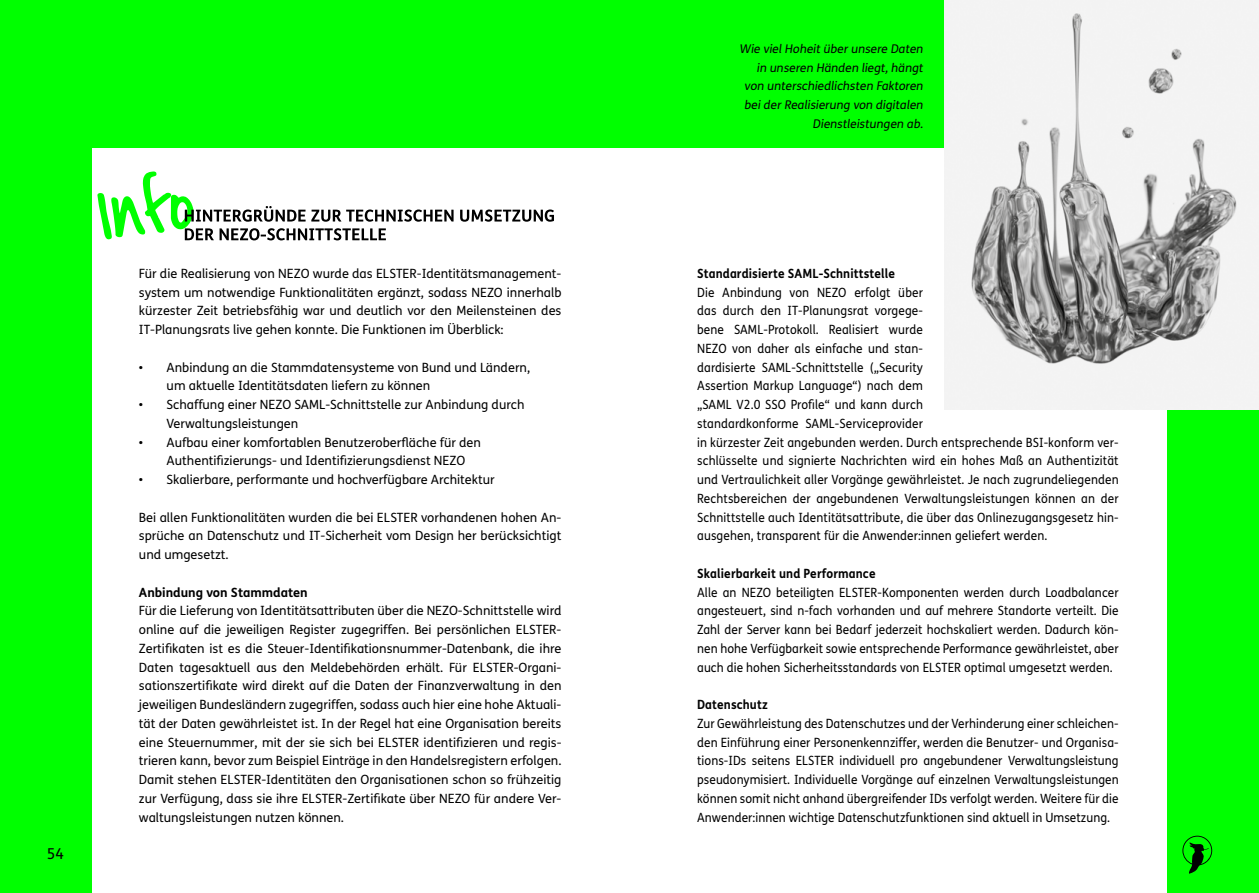
<style>
.page{position:relative;width:1259px;height:893px;background:#fff}
.page>*{position:absolute;margin:0;border:0;box-sizing:border-box;transform-origin:0 0}
.t1{font:82.5px "Covered By Your Grace";color:#0f0}
.t2{font:15px "FS Me";color:#000}
.t3{font:12.75px/18.8px "FS Me";letter-spacing:.005em;color:#000;text-align:justify}
.t4{font:12.75px/18.8px "FS Me";letter-spacing:.005em;color:#000;text-align:justify;scale:.93 1}
.t5{font:700 12.75px "FS Me";letter-spacing:.01em;color:#000;scale:.93 1}
.t6{font:700 12.75px "FS Me";letter-spacing:.01em;color:#000}
.t7{font:12px/18.8px "FS Me";color:#000;text-align:right}
</style>
<div class="page">
<div style="left:629px;top:0;width:630px;height:147px;background:#0f0"></div>
<div style="left:1167px;top:0;width:92px;height:893px;background:#0f0"></div>
<img style="left:944px;top:0;width:315px;height:409px">
<svg style="left:1182px;top:836px;width:30px;height:38px"></svg>
<div style="left:0;top:0;width:92px;height:893px;background:#0f0"></div>
<div style="left:0;top:0;width:629px;height:147px;background:#0f0"></div>
<svg style="left:185px;top:228px;width:201px;height:12px"></svg>
<svg style="left:185px;top:206px;width:369px;height:16px"></svg>
<p class="t2" style="left:47px;top:843px;width:19px">54</p>
<h1 class="t1" style="left:90px;top:159px;width:98px;rotate:-8deg">Info</h1>
<p class="t3" style="left:139px;top:264px;width:424px">Für die Realisierung von NEZO wurde das ELSTER-Identitätsmanagement&shy;system um notwendige Funktionalitäten ergänzt, sodass NEZO innerhalb kürzester Zeit betriebsfähig war und deutlich vor den Meilensteinen des IT-Planungsrats live gehen konnte. Die Funktionen im Überblick:</p>
<p class="t3" style="left:167px;top:357px;width:365px;text-indent:-28px">• Anbindung an die Stammdatensysteme von Bund und Ländern, um aktuelle Identitätsdaten liefern zu können</p>
<p class="t3" style="left:167px;top:395px;width:359px;text-indent:-28px">• Schaffung einer NEZO SAML-Schnittstelle zur Anbindung durch<br>Verwaltungsleistungen</p>
<p class="t3" style="left:167px;top:432px;width:316px;text-indent:-28px">• Aufbau einer komfortablen Benutzeroberfläche für den<br>Authentifizierungs- und Identifizierungsdienst NEZO</p>
<p class="t3" style="left:139px;top:470px;width:357px">• Skalierbare, performante und hochverfügbare Architektur</p>
<p class="t3" style="left:139px;top:507px;width:424px">Bei allen Funktionalitäten wurden die bei ELSTER vorhandenen hohen An&shy;sprüche an Datenschutz und IT-Sicherheit vom Design her berücksichtigt und umgesetzt.</p>
<p class="t6" style="left:139px;top:582px;width:170px">Anbindung von Stammdaten</p>
<p class="t3" style="left:139px;top:601px;width:424px">Für die Lieferung von Identitätsattributen über die NEZO-Schnittstelle wird online auf die jeweiligen Register zugegriffen. Bei persönlichen ELSTER-Zertifikaten ist es die Steuer-Identifikationsnummer-Datenbank, die ihre Daten tagesaktuell aus den Meldebehörden erhält. Für ELSTER-Organi&shy;sationszertifikate wird direkt auf die Daten der Finanzverwaltung in den jeweiligen Bundesländern zugegriffen, sodass auch hier eine hohe Aktuali&shy;tät der Daten gewährleistet ist. In der Regel hat eine Organisation bereits eine Steuernummer, mit der sie sich bei ELSTER identifizieren und regis&shy;trieren kann, bevor zum Beispiel Einträge in den Handelsregistern erfolgen.<br>Damit stehen ELSTER-Identitäten den Organisationen schon so frühzeitig zur Verfügung, dass sie ihre ELSTER-Zertifikate über NEZO für andere Ver&shy;waltungsleistungen nutzen können.</p>
<p class="t7" style="left:739px;top:39px;width:187px">Wie viel Hoheit über unsere Daten in unseren Händen liegt, hängt von unterschiedlichsten Faktoren bei der Realisierung von digitalen<br>Dienstleistungen ab.</p>
<p class="t5" style="left:697px;top:263px;width:214px">Standardisierte SAML-Schnittstelle</p>
<p class="t4" style="left:697px;top:282px;width:455px;text-align:left">Die Anbindung von NEZO erfolgt über<br>das durch den IT-Planungsrat vorgege-<br>bene SAML-Protokoll. Realisiert wurde<br>NEZO von daher als einfache und stan-<br>dardisierte SAML-Schnittstelle („Security<br>Assertion Markup Language“) nach dem<br>„SAML V2.0 SSO Profile“ und kann durch<br>standardkonforme SAML-Serviceprovider<br>in kürzester Zeit angebunden werden. Durch entsprechende BSI-konform ver&shy;schlüsselte und signierte Nachrichten wird ein hohes Maß an Authentizität und Vertraulichkeit aller Vorgänge gewährleistet. Je nach zugrundeliegenden Rechtsbereichen der angebundenen Verwaltungsleistungen können an der Schnittstelle auch Identitätsattribute, die über das Onlinezugangsgesetz hin&shy;ausgehen, transparent für die Anwender:innen geliefert werden.</p>
<p class="t5" style="left:697px;top:563px;width:193px">Skalierbarkeit und Performance</p>
<p class="t4" style="left:697px;top:582px;width:455px">Alle an NEZO beteiligten ELSTER-Komponenten werden durch Loadbalancer angesteuert, sind n-fach vorhanden und auf mehrere Standorte verteilt. Die Zahl der Server kann bei Bedarf jederzeit hochskaliert werden. Dadurch kön&shy;nen hohe Verfügbarkeit sowie entsprechende Performance gewährleistet, aber auch die hohen Sicherheitsstandards von ELSTER optimal umgesetzt werden.</p>
<p class="t5" style="left:697px;top:695px;width:77px">Datenschutz</p>
<p class="t4" style="left:697px;top:714px;width:455px">Zur Gewährleistung des Datenschutzes und der Verhinderung einer schleichen&shy;den Einführung einer Personenkennziffer, werden die Benutzer- und Organisa&shy;tions-IDs seitens ELSTER individuell pro angebundener Verwaltungsleistung pseudonymisiert. Individuelle Vorgänge auf einzelnen Verwaltungsleistungen können somit nicht anhand übergreifender IDs verfolgt werden. Weitere für die Anwender:innen wichtige Datenschutzfunktionen sind aktuell in Umsetzung.</p>
</div>
